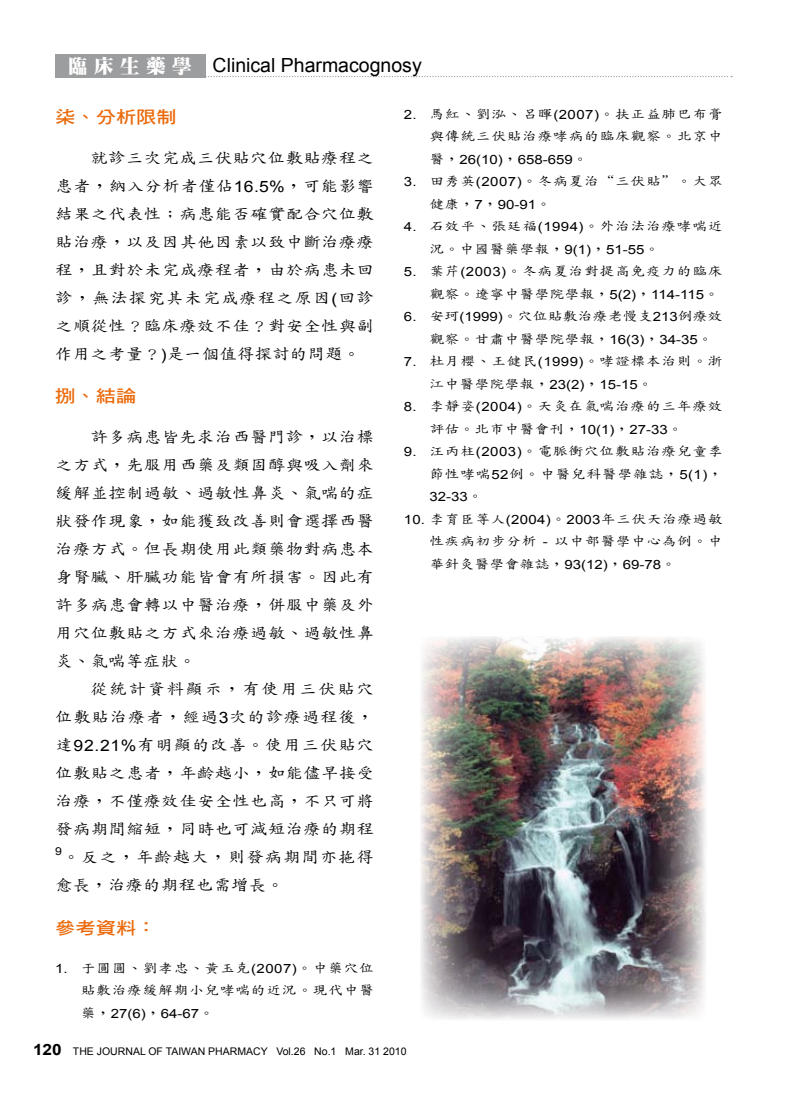
<style>
.page{position:relative;width:808px;height:1106px;background:#fff}
.page>*{position:absolute;margin:0;border:0;box-sizing:border-box;transform-origin:0 0}
.t1{font:19.5px "Arial";color:#000}
.t2{font:19.5px "DF Ming Std W12";color:#fff}
.t3{font:17.25px "DF Hei Std W7";color:#eb690a;scale:1.18 1}
.t4{font:500 15.75px/27.9px "AR Std Kai B5";letter-spacing:.005em;color:#000;text-align:justify;scale:1.12 1}
.t5{font:500 15.75px/27.9px "AR Std Kai B5";letter-spacing:.045em;color:#000;scale:1.12 1}
.t6{font:500 12.75px/22.5px "AR Std Kai B5";letter-spacing:.03em;color:#000;scale:1.18 1}
.t7{font:500 12.75px/22.5px "AR Std Kai B5";color:#000;scale:1.18 1}
.t8{font:12.75px "Arial";color:#000;scale:1.18 1}
.t9{font:10.95px "Arial";color:#000;scale:1.12 1}
.t10{font:10.5px "Arial";color:#000}
.s1{font-family:"Arial";font-weight:400}
.s2{font-family:"AR Std Kai B5";font-weight:500}
.s3{font-weight:700;font-size:15.6px}
</style>
<div class="page">
<svg style="left:206px;top:76px;width:526px;height:1px"></svg>
<div style="left:55px;top:54px;width:151px;height:23px;background:#9c9d9f"></div>
<img style="left:420px;top:637px;width:286px;height:382px">
<h1 class="t2" style="left:68px;top:55px;width:125px">臨 床 生 藥 學</h1>
<h1 class="t1" style="left:213px;top:55px;width:211px">Clinical Pharmacognosy</h1>
<h2 class="t3" style="left:55px;top:107px;width:104px">柒、分析限制</h2>
<p class="t4" style="left:55px;top:144px;width:286px;text-indent:35px">就診三次完成三伏貼穴位敷貼療程之患者，納入分析者僅佔<span class="s1">16.5%</span>，可能影響結果之代表性；病患能否確實配合穴位敷貼治療，以及因其他因素以致中斷治療療程，且對於未完成療程者，由於病患未回診，無法探究其未完成療程之原因<span class="s1">(</span>回診之順從性？臨床療效不佳？對安全性與副作用之考量？<span class="s1">)</span>是一個值得探討的問題。</p>
<h2 class="t3" style="left:55px;top:387px;width:70px">捌、結論</h2>
<p class="t4" style="left:55px;top:423px;width:286px;text-indent:35px">許多病患皆先求治西醫門診，以治標之方式，先服用西藥及類固醇與吸入劑來緩解並控制過敏、過敏性鼻炎、氣喘的症狀發作現象，如能獲致改善則會選擇西醫治療方式。但長期使用此類藥物對病患本身腎臟、肝臟功能皆會有所損害。因此有許多病患會轉以中醫治療，併服中藥及外用穴位敷貼之方式來治療過敏、過敏性鼻炎、氣喘等症狀。</p>
<p class="t4" style="left:55px;top:675px;width:286px;text-indent:35px">從統計資料顯示，有使用三伏貼穴位敷貼治療者，經過<span class="s1">3</span>次的診療過程後，達<span class="s1">92.21%</span>有明顯的改善。使用三伏貼穴位敷貼之患者，年齡越小，如能儘早接受治療，不僅療效佳安全性也高，不只可將發病期間縮短，同時也可減短治療的期程</p>
<p class="t9" style="left:55px;top:845px;width:8px">9</p>
<p class="t5" style="left:55px;top:843px;width:286px;text-indent:7px">。反之，年齡越大，則發病期間亦拖得愈長，治療的期程也需增長。</p>
<h2 class="t3" style="left:55px;top:918px;width:87px">參考資料：</h2>
<p class="t6" style="left:55px;top:956px;width:272px;text-align:right"><span class="s1">1.</span> 于圓圓、劉孝忠、黃玉克<span class="s1">(2007)</span>。中藥穴位貼敷治療緩解期小兒哮喘的近況。現代中醫</p>
<p class="t8" style="left:81px;top:1005px;width:115px"><span class="s2">藥，</span>27(6)<span class="s2">，</span>64-67<span class="s2">。</span></p>
<p class="t6" style="left:404px;top:103px;width:272px;text-align:right"><span class="s1">2.</span> 馬紅、劉泓、呂暉<span class="s1">(2007)</span>。扶正益肺巴布膏與傳統三伏貼治療哮病的臨床觀察。北京中</p>
<p class="t8" style="left:429px;top:152px;width:136px"><span class="s2">醫，</span>26(10)<span class="s2">，</span>658-659<span class="s2">。</span></p>
<p class="t6" style="left:404px;top:170px;width:272px"><span class="s1">3.</span> 田秀英<span class="s1">(2007)</span>。冬病夏治“三伏貼”。大眾</p>
<p class="t8" style="left:429px;top:197px;width:105px"><span class="s2">健康，</span>7<span class="s2">，</span>90-91<span class="s2">。</span></p>
<p class="t6" style="left:429px;top:215px;width:250px;text-indent:-26px"><span class="s1">4.</span> 石效平、張廷福<span class="s1">(1994)</span>。外治法治療哮喘近況。中國醫藥學報，<span class="s1">9(1)</span>，<span class="s1">51-55</span>。</p>
<p class="t6" style="left:429px;top:260px;width:250px;text-indent:-26px"><span class="s1">5.</span> 葉芹<span class="s1">(2003)</span>。冬病夏治對提高免疫力的臨床觀察。遼寧中醫學院學報，<span class="s1">5(2)</span>，<span class="s1">114-115</span>。</p>
<p class="t7" style="left:429px;top:305px;width:250px;text-indent:-26px"><span class="s1">6.</span> 安珂<span class="s1">(1999)</span>。穴位貼敷治療老慢支<span class="s1">213</span>例療效觀察。甘肅中醫學院學報，<span class="s1">16(3)</span>，<span class="s1">34-35</span>。</p>
<p class="t6" style="left:429px;top:350px;width:250px;text-indent:-26px"><span class="s1">7.</span> 杜月櫻、王健民<span class="s1">(1999)</span>。哮證標本治則。浙江中醫學院學報，<span class="s1">23(2)</span>，<span class="s1">15-15</span>。</p>
<p class="t6" style="left:429px;top:395px;width:250px;text-indent:-26px"><span class="s1">8.</span> 李靜姿<span class="s1">(2004)</span>。天灸在氣喘治療的三年療效評估。北市中醫會刊，<span class="s1">10(1)</span>，<span class="s1">27-33</span>。</p>
<p class="t6" style="left:404px;top:440px;width:272px;text-align:right"><span class="s1">9.</span> 汪丙柱<span class="s1">(2003)</span>。電脈衝穴位敷貼治療兒童季節性哮喘<span class="s1">52</span>例。中醫兒科醫學雜誌，<span class="s1">5(1)</span>，</p>
<p class="t8" style="left:429px;top:490px;width:47px">32-33<span class="s2">。</span></p>
<p class="t6" style="left:429px;top:508px;width:250px;text-align:justify;text-indent:-26px"><span class="s1">10.</span> 李育臣等人<span class="s1">(2004)</span>。<span class="s1">2003</span>年三伏天治療過敏性疾病初步分析 <span class="s1">-</span> 以中部醫學中心為例。中華針灸醫學會雜誌，<span class="s1">93(12)</span>，<span class="s1">69-78</span>。</p>
<p class="t10" style="left:33px;top:1045px;width:375px"><span class="s3">120</span> THE JOURNAL OF TAIWAN PHARMACY Vol.26 No.1 Mar. 31 2010</p>
</div>
